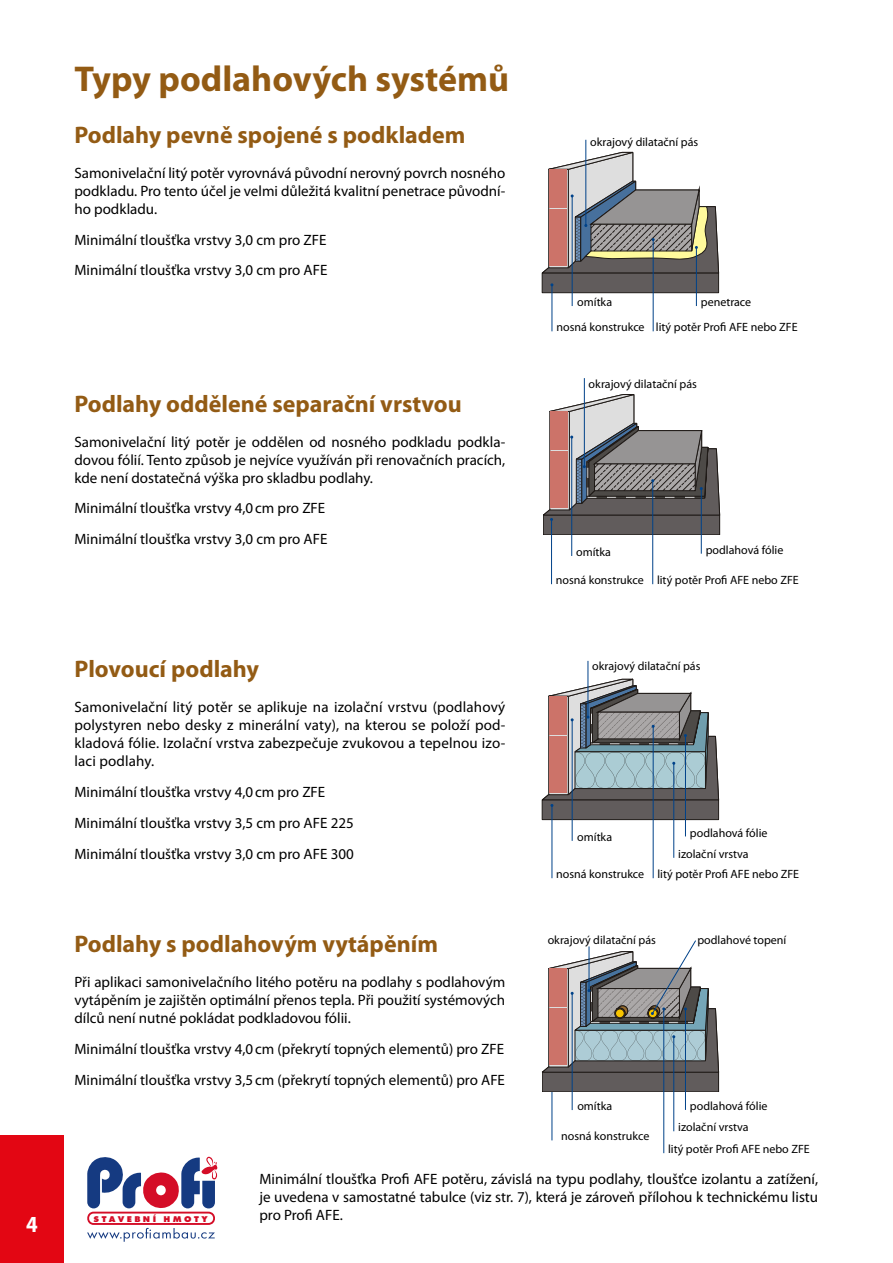
<style>
.page{position:relative;width:893px;height:1263px;background:#fff}
.page>*{position:absolute;margin:0;border:0;box-sizing:border-box;transform-origin:0 0}
._1_titulek_na_stranc{font:700 36px "Myriad Pro";color:#935b14}
._2_nadpis_odstavce{font:700 24px "Myriad Pro";color:#935b14}
.t1{font:700 23.1px "Myriad Pro";color:#fff;scale:.91 1}
._4_text{font:15px/18px "Myriad Pro";color:#000;text-align:justify}
._4_text-2{font:12px "Myriad Pro";color:#000}
.t2{font:800 8.7px "Futura TCE";letter-spacing:.265em;color:#d40d27;scale:1.06 1}
</style>
<div class="page">
<div style="left:542px;top:800px;width:177px;height:20px;background:#615c5c;border:1px solid #1f1a17"></div>
<hr style="left:572px;top:720px;width:1px;height:121px;background:#004289">
<hr style="left:588px;top:661px;width:1px;height:56px;background:#004289">
<hr style="left:653px;top:726px;width:1px;height:152px;background:#004289">
<hr style="left:552px;top:805px;width:1px;height:73px;background:#004289">
<hr style="left:673px;top:763px;width:1px;height:95px;background:#004289">
<hr style="left:685px;top:735px;width:1px;height:101px;background:#004289">
<svg style="left:542px;top:679px;width:177px;height:128px"></svg>
<hr style="left:552px;top:1082px;width:1px;height:58px;background:#004289">
<div style="left:542px;top:1072px;width:177px;height:20px;background:#615c5c"></div>
<div style="left:542px;top:1072px;width:177px;height:20px;border:1px solid #1f1a17"></div>
<hr style="left:572px;top:993px;width:1px;height:117px;background:#004289">
<hr style="left:663px;top:1009px;width:1px;height:144px;background:#004289">
<hr style="left:673px;top:1037px;width:1px;height:94px;background:#004289">
<hr style="left:685px;top:1009px;width:1px;height:101px;background:#004289">
<svg style="left:542px;top:940px;width:177px;height:133px"></svg>
<div style="left:542px;top:273px;width:177px;height:20px;background:#615c5c;border:1px solid #1f1a17"></div>
<hr style="left:572px;top:196px;width:1px;height:110px;background:#004289">
<hr style="left:653px;top:240px;width:1px;height:91px;background:#004289">
<hr style="left:585px;top:140px;width:1px;height:85px;background:#004289">
<hr style="left:552px;top:285px;width:1px;height:46px;background:#004289">
<hr style="left:696px;top:247px;width:1px;height:59px;background:#004289">
<svg style="left:542px;top:152px;width:177px;height:121px"></svg>
<div style="left:543px;top:515px;width:177px;height:20px;background:#615c5c"></div>
<div style="left:543px;top:515px;width:177px;height:20px;border:1px solid #1f1a17"></div>
<hr style="left:571px;top:437px;width:1px;height:119px;background:#004289">
<hr style="left:584px;top:378px;width:1px;height:89px;background:#004289">
<hr style="left:652px;top:481px;width:1px;height:103px;background:#004289">
<hr style="left:551px;top:519px;width:1px;height:65px;background:#004289">
<hr style="left:701px;top:489px;width:1px;height:65px;background:#004289">
<svg style="left:543px;top:394px;width:177px;height:127px"></svg>
<div style="left:0;top:1135px;width:64px;height:128px;background:#e30613"></div>
<svg style="left:87px;top:1156px;width:131px;height:86px"></svg>
<p class="_1_titulek_na_stranc" style="left:74px;top:55px;width:436px">Typy podlahových systémů</p>
<p class="_2_nadpis_odstavce" style="left:74px;top:119px;width:393px">Podlahy pevně spojené s podkladem</p>
<p class="_4_text" style="left:74px;top:164px;width:432px">Samonivelační litý potěr vyrovnává původní nerovný povrch nosného podkladu. Pro tento účel je velmi důležitá kvalitní penetrace původní&shy;ho podkladu.</p>
<p class="_4_text" style="left:74px;top:230px;width:254px">Minimální tloušťka vrstvy 3,0 cm pro ZFE</p>
<p class="_4_text" style="left:74px;top:261px;width:255px">Minimální tloušťka vrstvy 3,0 cm pro AFE</p>
<p class="_2_nadpis_odstavce" style="left:74px;top:388px;width:389px">Podlahy oddělené separační vrstvou</p>
<p class="_4_text" style="left:74px;top:432px;width:432px">Samonivelační litý potěr je oddělen od nosného podkladu podkla&shy;dovou fólií. Tento způsob je nejvíce využíván při renovačních pracích, kde není dostatečná výška pro skladbu podlahy.</p>
<p class="_4_text" style="left:74px;top:499px;width:252px">Minimální tloušťka vrstvy 4,0cm pro ZFE</p>
<p class="_4_text" style="left:74px;top:530px;width:255px">Minimální tloušťka vrstvy 3,0 cm pro AFE</p>
<p class="_2_nadpis_odstavce" style="left:74px;top:653px;width:186px">Plovoucí podlahy</p>
<p class="_4_text" style="left:74px;top:698px;width:432px">Samonivelační litý potěr se aplikuje na izolační vrstvu (podlahový polystyren nebo desky z minerální vaty), na kterou se položí pod&shy;kladová fólie. Izolační vrstva zabezpečuje zvukovou a tepelnou izo&shy;laci podlahy.</p>
<p class="_4_text" style="left:74px;top:783px;width:252px">Minimální tloušťka vrstvy 4,0cm pro ZFE</p>
<p class="_4_text" style="left:74px;top:813px;width:281px">Minimální tloušťka vrstvy 3,5 cm pro AFE 225</p>
<p class="_4_text" style="left:74px;top:844px;width:281px">Minimální tloušťka vrstvy 3,0 cm pro AFE 300</p>
<p class="_2_nadpis_odstavce" style="left:74px;top:928px;width:365px">Podlahy s podlahovým vytápěním</p>
<p class="_4_text" style="left:74px;top:973px;width:432px">Při aplikaci samonivelačního litého potěru na podlahy s podlahovým vytápěním je zajištěn optimální přenos tepla. Při použití systémových dílců není nutné pokládat podkladovou fólii.</p>
<p class="_4_text" style="left:74px;top:1039px;width:431px">Minimální tloušťka vrstvy 4,0cm (překrytí topných elementů) pro ZFE</p>
<p class="_4_text" style="left:74px;top:1070px;width:432px">Minimální tloušťka vrstvy 3,5cm (překrytí topných elementů) pro AFE</p>
<p class="_4_text-2" style="left:590px;top:135px;width:110px">okrajový dilatační pás</p>
<p class="_4_text-2" style="left:577px;top:295px;width:37px">omítka</p>
<p class="_4_text-2" style="left:557px;top:320px;width:90px">nosná konstrukce</p>
<p class="_4_text-2" style="left:701px;top:295px;width:52px">penetrace</p>
<p class="_4_text-2" style="left:656px;top:320px;width:143px">litý potěr Profi AFE nebo ZFE</p>
<p class="_4_text-2" style="left:589px;top:376px;width:110px">okrajový dilatační pás</p>
<p class="_4_text-2" style="left:576px;top:544px;width:37px">omítka</p>
<p class="_4_text-2" style="left:706px;top:542px;width:79px">podlahová fólie</p>
<p class="_4_text-2" style="left:556px;top:572px;width:90px">nosná konstrukce</p>
<p class="_4_text-2" style="left:657px;top:572px;width:143px">litý potěr Profi AFE nebo ZFE</p>
<p class="_4_text-2" style="left:592px;top:659px;width:110px">okrajový dilatační pás</p>
<p class="_4_text-2" style="left:577px;top:829px;width:37px">omítka</p>
<p class="_4_text-2" style="left:556px;top:867px;width:90px">nosná konstrukce</p>
<p class="_4_text-2" style="left:690px;top:825px;width:79px">podlahová fólie</p>
<p class="_4_text-2" style="left:678px;top:846px;width:72px">izolační vrstva</p>
<p class="_4_text-2" style="left:657px;top:867px;width:143px">litý potěr Profi AFE nebo ZFE</p>
<p class="_4_text-2" style="left:548px;top:932px;width:110px">okrajový dilatační pás</p>
<p class="_4_text-2" style="left:697px;top:932px;width:90px">podlahové topení</p>
<p class="_4_text-2" style="left:577px;top:1099px;width:37px">omítka</p>
<p class="_4_text-2" style="left:561px;top:1129px;width:90px">nosná konstrukce</p>
<p class="_4_text-2" style="left:690px;top:1099px;width:79px">podlahová fólie</p>
<p class="_4_text-2" style="left:678px;top:1120px;width:72px">izolační vrstva</p>
<p class="_4_text-2" style="left:668px;top:1142px;width:143px">litý potěr Profi AFE nebo ZFE</p>
<p class="t1" style="left:26px;top:1209px;width:14px">4</p>
<p class="t2" style="left:94px;top:1213px;width:109px">STAVEBNÍ HMOTY</p>
<p class="_4_text" style="left:259px;top:1170px;width:560px">Minimální tloušťka Profi AFE potěru, závislá na typu podlahy, tloušťce izolantu a zatížení, je uvedena v samostatné tabulce (viz str. 7), která je zároveň přílohou k technickému listu pro Profi AFE.</p>
</div>
